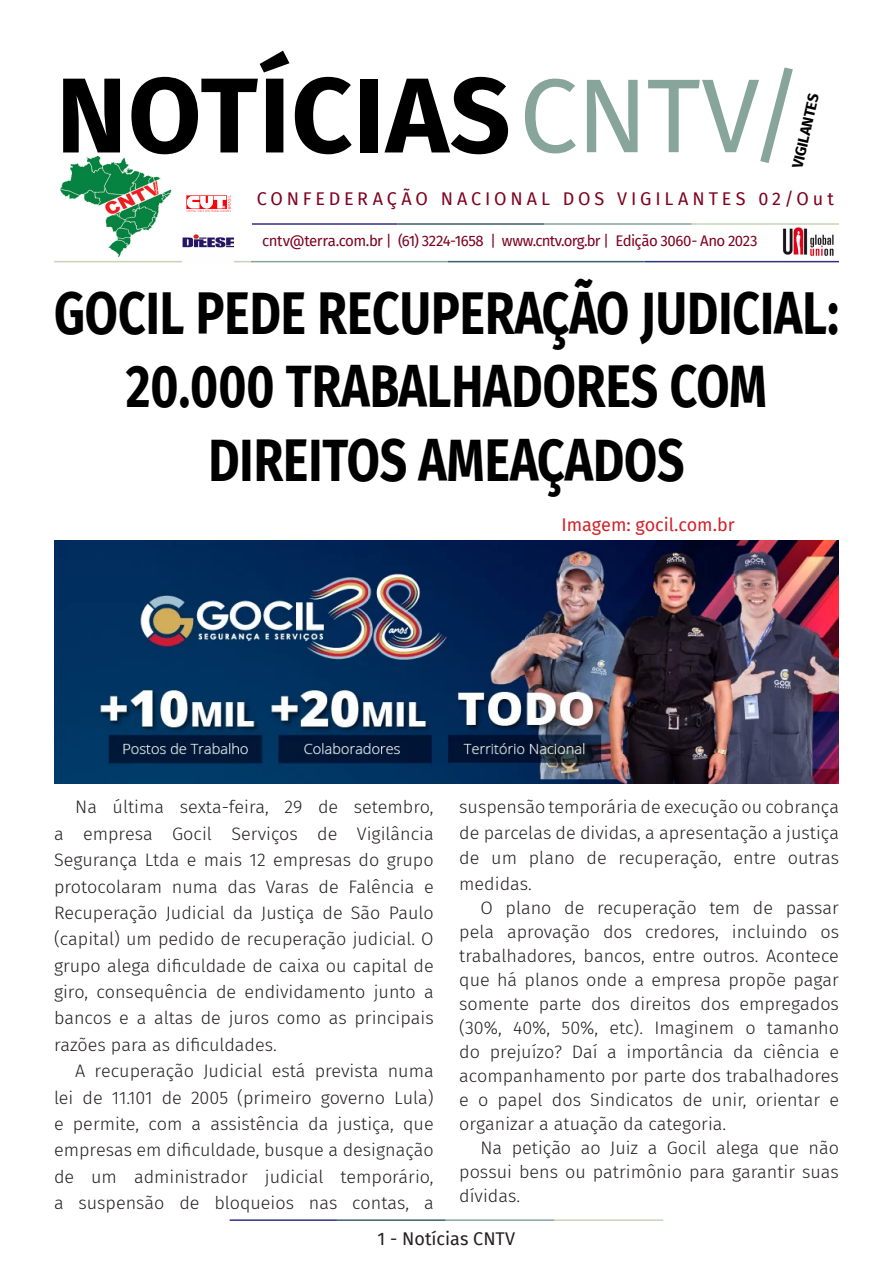
<style>
.page{position:relative;width:893px;height:1263px;background:#fff}
.page>*{position:absolute;margin:0;border:0;box-sizing:border-box;transform-origin:0 0}
.t1{font:700 106.5px "Fira Sans";letter-spacing:.01em;color:#000}
.t2{font:700 60px/73.5px "Fira Sans";color:#000001;text-align:center;scale:.8 1}
.t3{font:300 18px/26.4px "Fira Sans";color:#231f20;text-align:justify}
.t4{font:18px "Fira Sans";letter-spacing:.215em;color:#7e0220}
.t5{font:18px "Fira Sans";color:#d1232a}
.t6{font:18px "Fira Sans";color:#231f20}
.t7{font:15px "Fira Sans";letter-spacing:-.035em;color:#7e0220}
.t8{font:700 15px "Fira Sans";color:#000001}
.s1{font-weight:400;font-size:105px;color:#87a59a}
</style>
<div class="page">
<hr style="left:230px;top:1219px;width:107px;height:2px;background:#2f3088">
<hr style="left:337px;top:1219px;width:109px;height:2px;background:#3a5f6d">
<hr style="left:446px;top:1219px;width:109px;height:2px;background:#87a59a">
<hr style="left:555px;top:1219px;width:108px;height:2px;background:#c6d5b7">
<img style="left:782px;top:227px;width:54px;height:34px">
<hr style="left:252px;top:223px;width:145px;height:2px;background:#2f3088">
<hr style="left:397px;top:223px;width:147px;height:2px;background:#3a5f6d">
<hr style="left:544px;top:223px;width:148px;height:2px;background:#87a59a">
<hr style="left:692px;top:223px;width:147px;height:2px;background:#c6d5b7">
<hr style="left:645px;top:261px;width:194px;height:1px;background:#2f3088">
<hr style="left:448px;top:261px;width:197px;height:1px;background:#3a5f6d">
<hr style="left:251px;top:261px;width:197px;height:1px;background:#87a59a">
<hr style="left:54px;top:261px;width:197px;height:1px;background:#c6d5b7">
<img style="left:61px;top:157px;width:110px;height:100px">
<img style="left:186px;top:195px;width:45px;height:17px">
<img style="left:183px;top:234px;width:51px;height:28px">
<img style="left:54px;top:540px;width:785px;height:243px">
<p class="t1" style="left:56px;top:26px;width:749px">NOTÍCIAS<span class="s1">CNTV/</span></p>
<p class="t8" style="left:785px;top:165px;width:77px;rotate:-77deg">VIGILANTES</p>
<p class="t4" style="left:257px;top:185px;width:578px">CONFEDERAÇÃO NACIONAL DOS VIGILANTES 02/Out</p>
<p class="t7" style="left:262px;top:230px;width:497px">cntv@terra.com.br | (61) 3224-1658 | www.cntv.org.br | Edição 3060- Ano 2023</p>
<p class="t2" style="left:54px;top:272px;width:983px">GOCIL PEDE RECUPERAÇÃO JUDICIAL:<br>20.000 TRABALHADORES COM<br>DIREITOS AMEAÇADOS</p>
<p class="t5" style="left:561px;top:511px;width:175px">Imagem: gocil.com.br</p>
<p class="t3" style="left:54px;top:794px;width:381px;text-indent:21px">Na última sexta-feira, 29 de setembro, a empresa Gocil Serviços de Vigilância Segurança Ltda e mais 12 empresas do grupo protocolaram numa das Varas de Falência e Recuperação Judicial da Justiça de São Paulo (capital) um pedido de recuperação judicial. O grupo alega dificuldade de caixa ou capital de giro, consequência de endividamento junto a bancos e a altas de juros como as principais razões para as dificuldades.</p>
<p class="t3" style="left:54px;top:1057px;width:381px;text-indent:21px">A recuperação Judicial está prevista numa lei de 11.101 de 2005 (primeiro governo Lula) e permite, com a assistência da justiça, que empresas em dificuldade, busque a designação de um administrador judicial temporário, a suspensão de bloqueios nas contas, a</p>
<p class="t3" style="left:459px;top:794px;width:381px;line-height:25.5px">suspensão temporária de execução ou cobrança de parcelas de dividas, a apresentação a justiça de um plano de recuperação, entre outras medidas.</p>
<p class="t3" style="left:459px;top:895px;width:381px;line-height:24px;text-indent:21px">O plano de recuperação tem de passar pela aprovação dos credores, incluindo os trabalhadores, bancos, entre outros. Acontece que há planos onde a empresa propõe pagar somente parte dos direitos dos empregados (30%, 40%, 50%, etc). Imaginem o tamanho do prejuízo? Daí a importância da ciência e acompanhamento por parte dos trabalhadores e o papel dos Sindicatos de unir, orientar e organizar a atuação da categoria.</p>
<p class="t3" style="left:459px;top:1135px;width:381px;line-height:24px;text-indent:21px">Na petição ao Juiz a Gocil alega que não possui bens ou patrimônio para garantir suas dívidas.</p>
<p class="t6" style="left:378px;top:1225px;width:139px">1 - Notícias CNTV</p>
</div>
